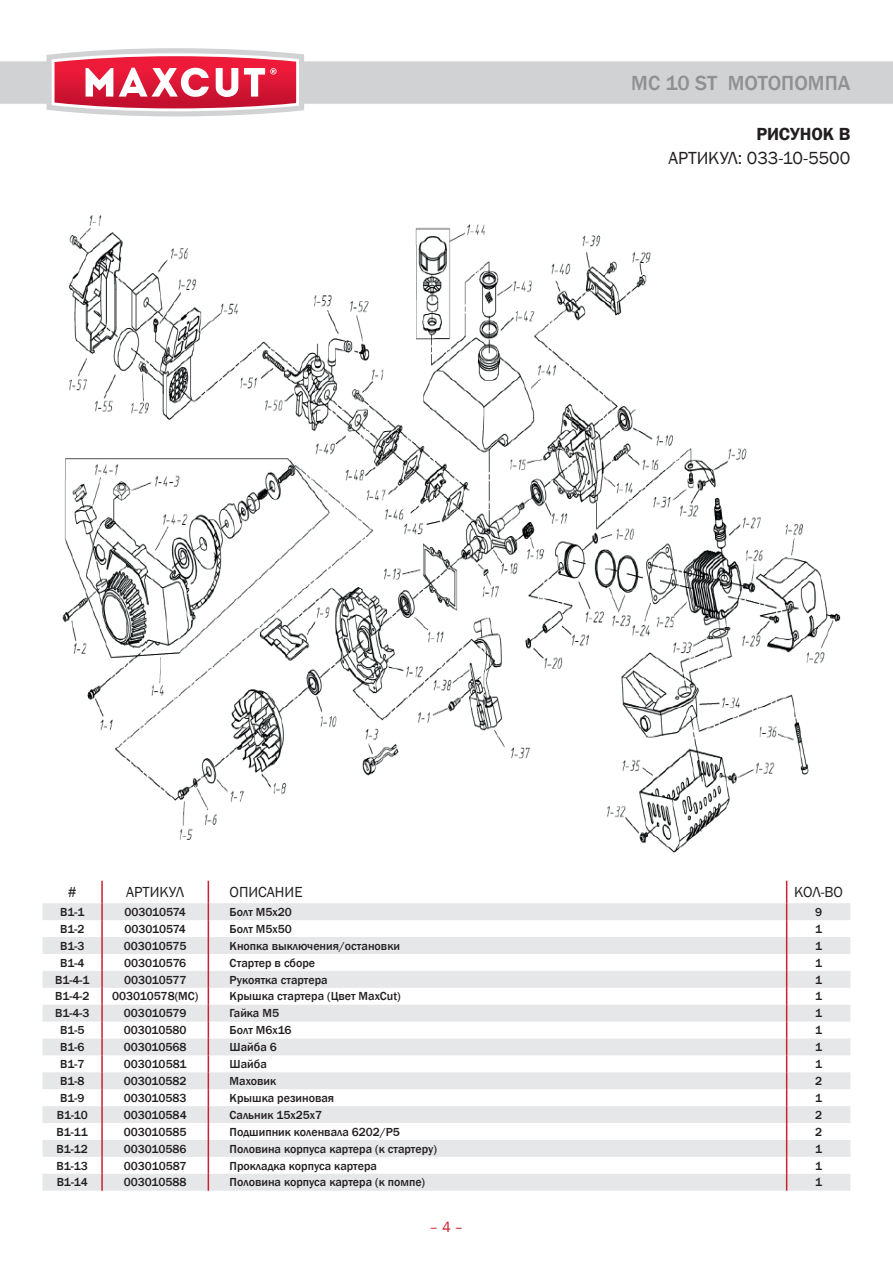
<style>
.page{position:relative;width:893px;height:1263px;background:#fff}
.page>*{position:absolute;margin:0;border:0;box-sizing:border-box;transform-origin:0 0}
.t1{font:500 21px "Franklin Gothic";color:#8f9092}
.t2{font:18px "Franklin Gothic";letter-spacing:-.005em;color:#231f20}
.t3{font:600 18px "Franklin Gothic";letter-spacing:-.005em;color:#231f20}
.t4{font:15px "Franklin Gothic";color:#231f20}
.t5{font:15px "Franklin Gothic";color:#cd2030}
.t6{font:500 12px "Franklin Gothic";color:#231f20}
</style>
<div class="page">
<svg style="left:0;top:48px;width:893px;height:69px"></svg>
<svg style="left:43px;top:903px;width:807px;height:288px;fill:#e6e7e9"></svg>
<hr style="left:101px;top:881px;width:2px;height:22px;background:#cd2030">
<svg style="left:101px;top:903px;width:2px;height:288px"></svg>
<svg style="left:208px;top:881px;width:1px;height:310px"></svg>
<svg style="left:786px;top:881px;width:1px;height:310px"></svg>
<img style="left:62px;top:215px;width:779px;height:638px">
<h1 class="t1" style="left:631px;top:70px;width:221px">MC 10 ST МОТОПОМПА</h1>
<h2 class="t3" style="left:756px;top:123px;width:96px">РИСУНОК B</h2>
<h2 class="t2" style="left:668px;top:147px;width:184px">АРТИКУЛ: 033-10-5500</h2>
<p class="t4" style="left:68px;top:883px;width:10px">#</p>
<p class="t4" style="left:126px;top:883px;width:60px">АРТИКУЛ</p>
<p class="t4" style="left:230px;top:883px;width:74px">ОПИСАНИЕ</p>
<p class="t4" style="left:794px;top:883px;width:50px">КОЛ-ВО</p>
<p class="t6" style="left:60px;top:904px;width:26px">B1-1</p>
<p class="t6" style="left:124px;top:904px;width:63px">003010574</p>
<p class="t6" style="left:230px;top:904px;width:64px">Болт М5х20</p>
<p class="t6" style="left:815px;top:904px;width:9px">9</p>
<p class="t6" style="left:60px;top:921px;width:26px">B1-2</p>
<p class="t6" style="left:124px;top:921px;width:63px">003010574</p>
<p class="t6" style="left:230px;top:921px;width:64px">Болт М5х50</p>
<p class="t6" style="left:815px;top:921px;width:9px">1</p>
<p class="t6" style="left:60px;top:938px;width:26px">B1-3</p>
<p class="t6" style="left:124px;top:938px;width:64px">003010575</p>
<p class="t6" style="left:230px;top:938px;width:172px">Кнопка выключения/остановки</p>
<p class="t6" style="left:815px;top:938px;width:9px">1</p>
<p class="t6" style="left:60px;top:955px;width:26px">B1-4</p>
<p class="t6" style="left:124px;top:955px;width:64px">003010576</p>
<p class="t6" style="left:230px;top:955px;width:87px">Стартер в сборе</p>
<p class="t6" style="left:815px;top:955px;width:9px">1</p>
<p class="t6" style="left:55px;top:972px;width:36px">B1-4-1</p>
<p class="t6" style="left:124px;top:972px;width:64px">003010577</p>
<p class="t6" style="left:230px;top:972px;width:100px">Рукоятка стартера</p>
<p class="t6" style="left:815px;top:972px;width:9px">1</p>
<p class="t6" style="left:55px;top:989px;width:36px">B1-4-2</p>
<p class="t6" style="left:112px;top:989px;width:88px">003010578(MC)</p>
<p class="t6" style="left:230px;top:989px;width:173px">Крышка стартера (Цвет MaxCut)</p>
<p class="t6" style="left:815px;top:989px;width:9px">1</p>
<p class="t6" style="left:55px;top:1006px;width:36px">B1-4-3</p>
<p class="t6" style="left:124px;top:1006px;width:64px">003010579</p>
<p class="t6" style="left:230px;top:1006px;width:51px">Гайка М5</p>
<p class="t6" style="left:815px;top:1006px;width:9px">1</p>
<p class="t6" style="left:60px;top:1023px;width:26px">B1-5</p>
<p class="t6" style="left:124px;top:1023px;width:64px">003010580</p>
<p class="t6" style="left:230px;top:1023px;width:64px">Болт М6х16</p>
<p class="t6" style="left:815px;top:1023px;width:9px">1</p>
<p class="t6" style="left:60px;top:1040px;width:26px">B1-6</p>
<p class="t6" style="left:124px;top:1040px;width:64px">003010568</p>
<p class="t6" style="left:230px;top:1040px;width:49px">Шайба 6</p>
<p class="t6" style="left:815px;top:1040px;width:9px">1</p>
<p class="t6" style="left:60px;top:1057px;width:26px">B1-7</p>
<p class="t6" style="left:124px;top:1057px;width:64px">003010581</p>
<p class="t6" style="left:230px;top:1057px;width:39px">Шайба</p>
<p class="t6" style="left:815px;top:1057px;width:9px">1</p>
<p class="t6" style="left:60px;top:1073px;width:26px">B1-8</p>
<p class="t6" style="left:124px;top:1073px;width:64px">003010582</p>
<p class="t6" style="left:230px;top:1073px;width:48px">Маховик</p>
<p class="t6" style="left:815px;top:1073px;width:9px">2</p>
<p class="t6" style="left:60px;top:1090px;width:26px">B1-9</p>
<p class="t6" style="left:124px;top:1090px;width:64px">003010583</p>
<p class="t6" style="left:230px;top:1090px;width:106px">Крышка резиновая</p>
<p class="t6" style="left:815px;top:1090px;width:9px">1</p>
<p class="t6" style="left:57px;top:1107px;width:33px">B1-10</p>
<p class="t6" style="left:124px;top:1107px;width:64px">003010584</p>
<p class="t6" style="left:230px;top:1107px;width:94px">Сальник 15х25х7</p>
<p class="t6" style="left:815px;top:1107px;width:9px">2</p>
<p class="t6" style="left:57px;top:1124px;width:33px">B1-11</p>
<p class="t6" style="left:124px;top:1124px;width:64px">003010585</p>
<p class="t6" style="left:230px;top:1124px;width:172px">Подшипник коленвала 6202/P5</p>
<p class="t6" style="left:815px;top:1124px;width:9px">2</p>
<p class="t6" style="left:57px;top:1141px;width:33px">B1-12</p>
<p class="t6" style="left:124px;top:1141px;width:64px">003010586</p>
<p class="t6" style="left:230px;top:1141px;width:209px">Половина корпуса картера (к стартеру)</p>
<p class="t6" style="left:815px;top:1141px;width:9px">1</p>
<p class="t6" style="left:57px;top:1158px;width:33px">B1-13</p>
<p class="t6" style="left:124px;top:1158px;width:64px">003010587</p>
<p class="t6" style="left:230px;top:1158px;width:149px">Прокладка корпуса картера</p>
<p class="t6" style="left:815px;top:1158px;width:9px">1</p>
<p class="t6" style="left:57px;top:1175px;width:33px">B1-14</p>
<p class="t6" style="left:124px;top:1175px;width:64px">003010588</p>
<p class="t6" style="left:230px;top:1175px;width:197px">Половина корпуса картера (к помпе)</p>
<p class="t6" style="left:815px;top:1175px;width:9px">1</p>
<p class="t5" style="left:430px;top:1217px;width:35px">– 4 –</p>
</div>
